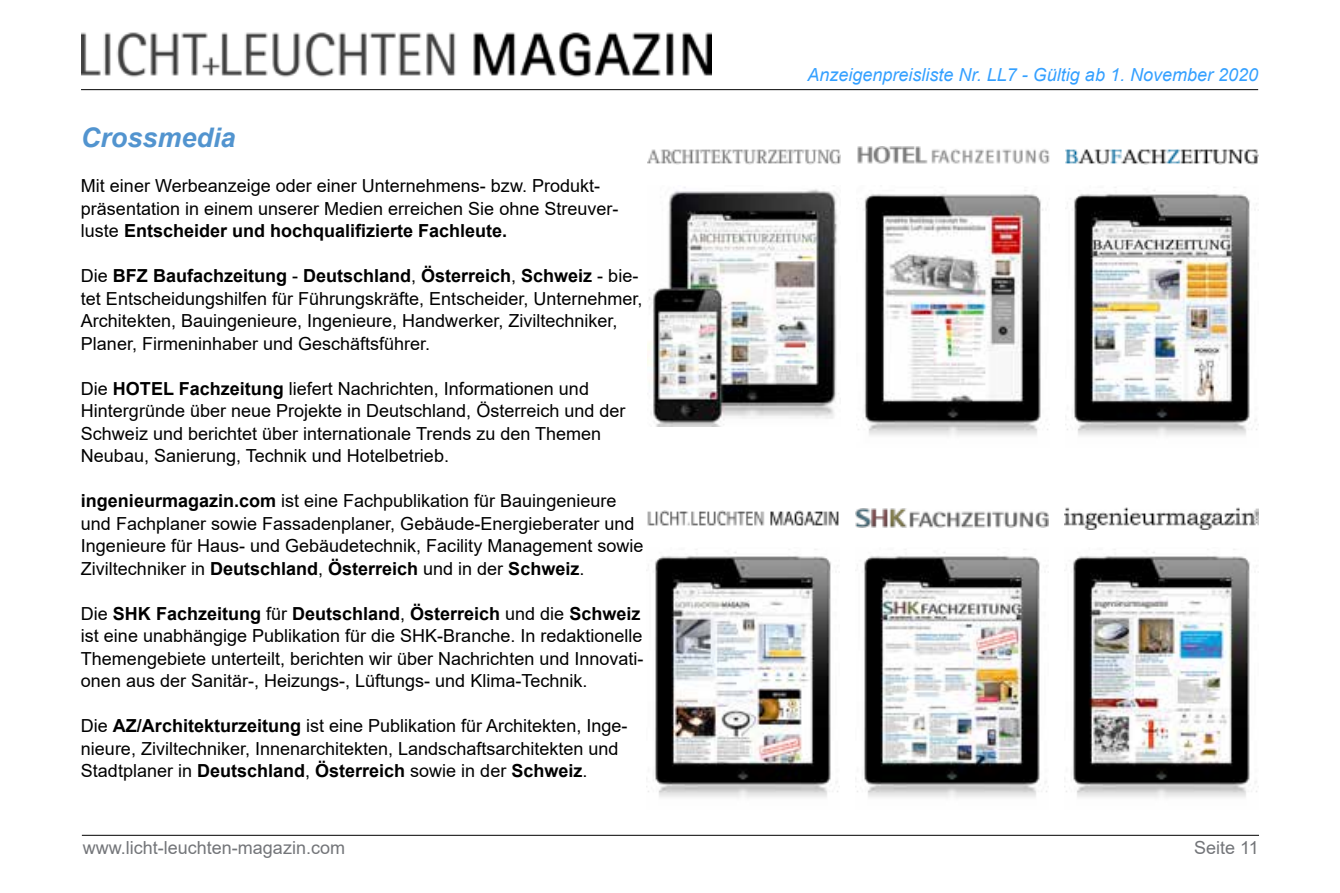
<style>
.page{position:relative;width:1340px;height:893px;background:#fff}
.page>*{position:absolute;margin:0;border:0;box-sizing:border-box;transform-origin:0 0}
.t1{font:italic 700 27px "Arial";color:#5294cf}
.t2{font:18px/22.5px "Arial";color:#000}
.t3{font:italic 18px "Arial";color:#34a0ff}
.t4{font:18px "Arial";color:#737579}
.s1{font-weight:700}
</style>
<div class="page">
<img style="left:81px;top:32px;width:630px;height:45px">
<hr style="left:81px;top:89px;width:1177px;height:1px;background:#000">
<hr style="left:82px;top:835px;width:1176px;height:1px;background:#000">
<img style="left:1065px;top:187px;width:192px;height:249px">
<img style="left:647px;top:185px;width:192px;height:241px">
<img style="left:1064px;top:549px;width:193px;height:249px">
<img style="left:646px;top:549px;width:192px;height:249px">
<img style="left:855px;top:549px;width:194px;height:249px">
<img style="left:647px;top:149px;width:193px;height:15px">
<img style="left:1064px;top:507px;width:194px;height:22px">
<img style="left:1065px;top:149px;width:193px;height:15px">
<img style="left:647px;top:510px;width:192px;height:16px">
<img style="left:855px;top:509px;width:194px;height:19px">
<img style="left:856px;top:190px;width:192px;height:246px">
<img style="left:857px;top:147px;width:192px;height:17px">
<h1 class="t1" style="left:81px;top:120px;width:156px">Crossmedia</h1>
<p class="t2" style="left:81px;top:175px;width:539px">Mit einer Werbeanzeige oder einer Unternehmens- bzw. Produkt&shy;präsentation in einem unserer Medien erreichen Sie ohne Streuver&shy;luste <span class="s1">Entscheider und hochqualifizierte Fachleute.</span></p>
<p class="t2" style="left:81px;top:265px;width:563px">Die <span class="s1">BFZ Baufachzeitung</span> - <span class="s1">Deutschland</span>, <span class="s1">Österreich</span>, <span class="s1">Schweiz</span> - bie&shy;tet Entscheidungshilfen für Führungskräfte, Entscheider, Unternehmer, Architekten, Bauingenieure, Ingenieure, Handwerker, Ziviltechniker, Planer, Firmeninhaber und Geschäftsführer.</p>
<p class="t2" style="left:81px;top:377px;width:546px">Die <span class="s1">HOTEL Fachzeitung</span> liefert Nachrichten, Informationen und Hintergründe über neue Projekte in Deutschland, Österreich und der Schweiz und berichtet über internationale Trends zu den Themen Neubau, Sanierung, Technik und Hotelbetrieb.</p>
<p class="t2" style="left:81px;top:490px;width:564px"><span class="s1">ingenieurmagazin.com</span> ist eine Fachpublikation für Bauingenieure und Fachplaner sowie Fassadenplaner, Gebäude-Energieberater und Ingenieure für Haus- und Gebäudetechnik, Facility Management sowie Ziviltechniker in <span class="s1">Deutschland</span>, <span class="s1">Österreich</span> und in der <span class="s1">Schweiz</span>.</p>
<p class="t2" style="left:81px;top:602px;width:564px">Die <span class="s1">SHK Fachzeitung</span> für <span class="s1">Deutschland</span>, <span class="s1">Österreich</span> und die <span class="s1">Schweiz </span>ist eine unabhängige Publikation für die SHK-Branche. In redaktionelle Themengebiete unterteilt, berichten wir über Nachrichten und Innovati&shy;onen aus der Sanitär-, Heizungs-, Lüftungs- und Klima-Technik.</p>
<p class="t2" style="left:81px;top:715px;width:548px">Die <span class="s1">AZ/Architekturzeitung</span> ist eine Publikation für Architekten, Inge&shy;nieure, Ziviltechniker, Innenarchitekten, Landschaftsarchitekten und<br>Stadtplaner in <span class="s1">Deutschland</span>, <span class="s1">Österreich</span> sowie in der <span class="s1">Schweiz</span>.</p>
<p class="t3" style="left:807px;top:63px;width:452px">Anzeigenpreisliste Nr. LL7 - Gültig ab 1. November 2020</p>
<p class="t4" style="left:83px;top:835px;width:264px">www.licht-leuchten-magazin.com</p>
<p class="t4" style="left:1194px;top:835px;width:66px">Seite 11</p>
</div>
